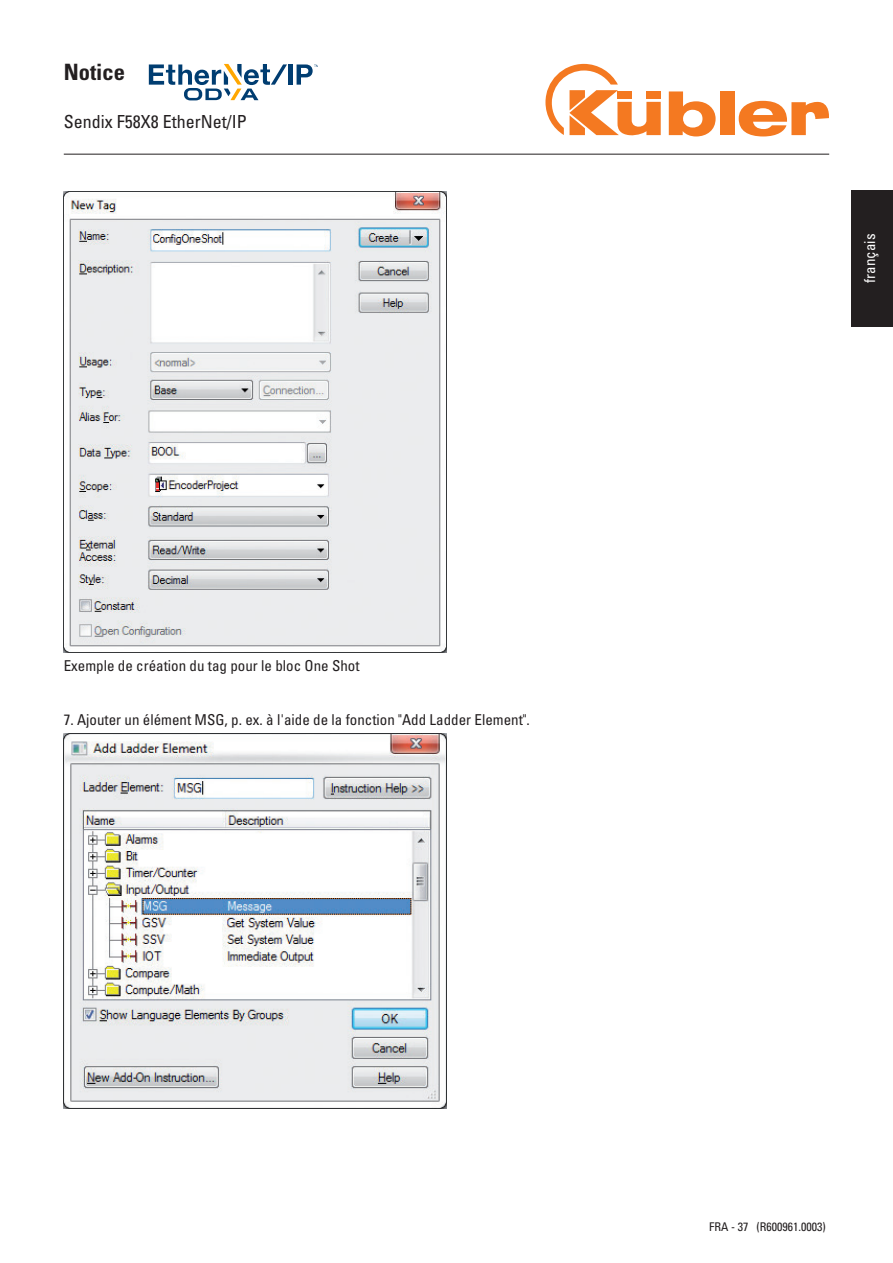
<style>
.page{position:relative;width:893px;height:1263px;background:#fff}
.page>*{position:absolute;margin:0;border:0;box-sizing:border-box;transform-origin:0 0}
.t1{font:700 condensed 22.5px "Univers LT Std";color:#231f20}
.t2{font:condensed 18px "Univers LT Std";color:#231f20}
.t3{font:condensed 15px "Univers LT Std";color:#231f20}
.t4{font:condensed 15px "Univers LT Std";color:#fff}
.t5{font:condensed 12px "Univers LT Std";color:#231f20}
</style>
<div class="page">
<div style="left:851px;top:190px;width:42px;height:137px;background:#231f20"></div>
<hr style="left:64px;top:154px;width:765px;height:1px;background:#231f20">
<svg style="left:669px;top:91px;width:47px;height:45px"></svg>
<div style="left:720px;top:91px;width:14px;height:44px;background:#f47921"></div>
<svg style="left:739px;top:101px;width:90px;height:35px"></svg>
<svg style="left:545px;top:64px;width:116px;height:72px"></svg>
<div style="left:288px;top:64px;width:5px;height:21px;background:#003d71"></div>
<svg style="left:297px;top:64px;width:20px;height:21px"></svg>
<svg style="left:149px;top:64px;width:138px;height:36px"></svg>
<img style="left:64px;top:191px;width:382px;height:461px">
<img style="left:64px;top:733px;width:382px;height:375px">
<h1 class="t1" style="left:64px;top:58px;width:63px">Notice</h1>
<p class="t2" style="left:64px;top:110px;width:184px">Sendix F58X8 EtherNet/IP</p>
<p class="t3" style="left:64px;top:656px;width:297px">Exemple de création du tag pour le bloc One Shot</p>
<p class="t3" style="left:64px;top:710px;width:468px">7. Ajouter un élément MSG, p. ex. à l'aide de la fonction "Add Ladder Element".</p>
<p class="t4" style="left:860px;top:283px;width:51px;rotate:-90deg">français</p>
<p class="t5" style="left:709px;top:1219px;width:118px">FRA - 37 (R600961.0003)</p>
</div>
